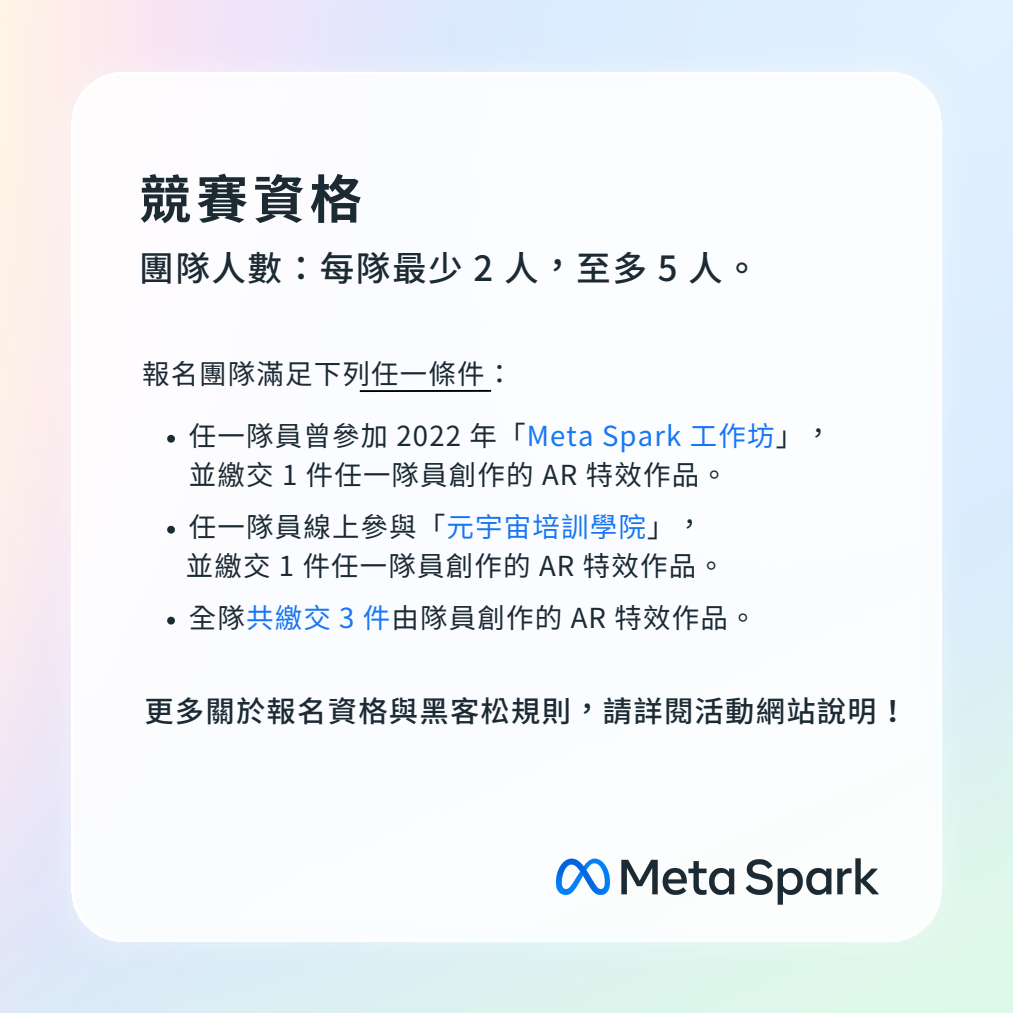
<style>
.page{position:relative;width:1013px;height:1013px;background:#fff}
.page>*{position:absolute;margin:0;border:0;box-sizing:border-box;transform-origin:0 0}
.t1{font:700 52px "Source Han Sans TWHK";color:#1c2b33}
.t2{font:500 34.75px "Source Han Sans TWHK";letter-spacing:.04em;color:#1c2b33}
.t3{font:500 29.38px "Source Han Sans TWHK";letter-spacing:.04em;color:#1c2b33}
.t4{font:27.5px/39px "Source Han Sans TWHK";letter-spacing:.04em;color:#1c2b33}
.s1{color:#1877f2}
</style>
<div class="page">
<img style="left:520px;top:822px;width:394px;height:118px">
<svg style="left:167px;top:435px;width:8px;height:7px"></svg>
<svg style="left:167px;top:526px;width:8px;height:7px"></svg>
<svg style="left:167px;top:616px;width:8px;height:8px"></svg>
<hr style="left:360px;top:390px;width:131px;height:2px;background:#000">
<h1 class="t1" style="left:139px;top:173px;width:224px">競賽資格</h1>
<p class="t2" style="left:139px;top:250px;width:621px">團隊人數：每隊最少 2 ⼈，⾄多 5 ⼈。</p>
<p class="t4" style="left:142px;top:354px;width:373px">報名團隊滿足下列任一條件：</p>
<p class="t4" style="left:189px;top:416px;width:644px">任一隊員曾參加 2022 年「<span class="s1">Meta Spark 工作坊</span>」，並繳交 1 件任一隊員創作的 AR 特效作品。</p>
<p class="t4" style="left:189px;top:507px;width:516px">任一隊員線上參與「<span class="s1">元宇宙培訓學院</span>」，</p>
<p class="t4" style="left:186px;top:546px;width:540px">並繳交 1 件任一隊員創作的 AR 特效作品。</p>
<p class="t4" style="left:189px;top:598px;width:569px">全隊<span class="s1">共繳交 3 件</span>由隊員創作的 AR 特效作品。</p>
<p class="t3" style="left:144px;top:696px;width:764px">更多關於報名資格與黑客松規則，請詳閱活動網站說明！</p>
</div>
